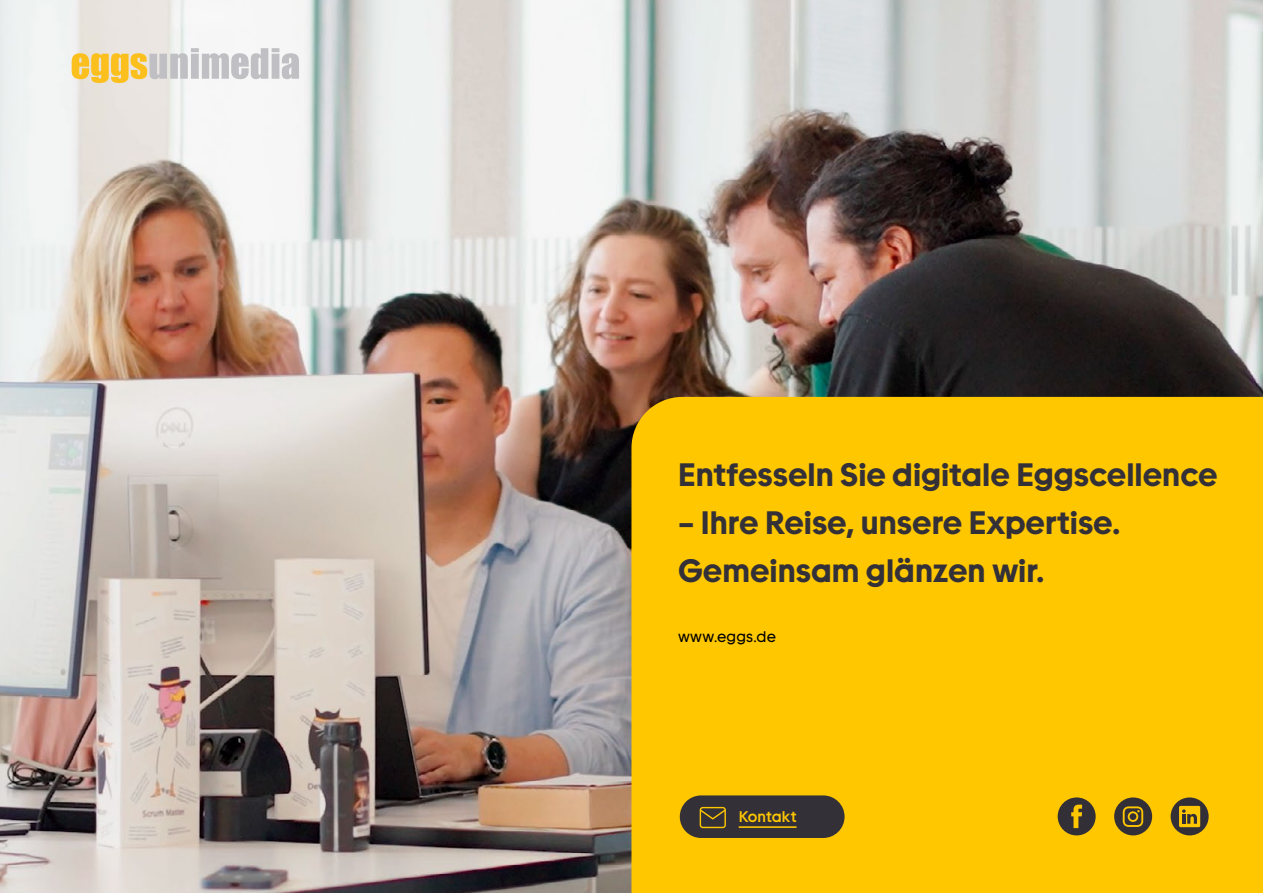
<style>
.page{position:relative;width:1263px;height:893px;background:#fff}
.page>*{position:absolute;margin:0;border:0;box-sizing:border-box;transform-origin:0 0}
.t1{font:700 31.5px/48px "TWK Burns";color:#333038}
.t2{font:15px "TWK Burns";letter-spacing:.01em;color:#000}
.t3{font:500 15px "TWK Burns";letter-spacing:.005em;color:#ffc700}
</style>
<div class="page">
<img style="left:0;top:0;width:1263px;height:893px">
<div style="left:631px;top:397px;width:632px;height:496px;background:#ffc700"></div>
<svg style="left:72px;top:48px;width:227px;height:35px"></svg>
<svg style="left:946px;top:797px;width:150px;height:40px;background:#ddae08"></svg>
<svg style="left:1114px;top:797px;width:38px;height:38px"></svg>
<svg style="left:1171px;top:797px;width:37px;height:38px"></svg>
<div style="left:680px;top:795px;width:164px;height:43px;background:#333038;border-radius:21px"></div>
<hr style="left:739px;top:826px;width:57px;height:2px;background:#ffc700">
<div style="left:700px;top:807px;width:26px;height:21px;border:1px solid #ffc700;border-radius:2px"></div>
<svg style="left:699px;top:808px;width:27px;height:12px"></svg>
<p class="t1" style="left:678px;top:450px;width:541px">Entfesseln Sie digitale Eggscellence</p>
<p class="t1" style="left:678px;top:498px;width:444px">– Ihre Reise, unsere Expertise.<br>Gemeinsam glänzen wir.</p>
<p class="t2" style="left:678px;top:627px;width:100px">www.eggs.de</p>
<p class="t3" style="left:739px;top:807px;width:59px">Kontakt</p>
</div>
